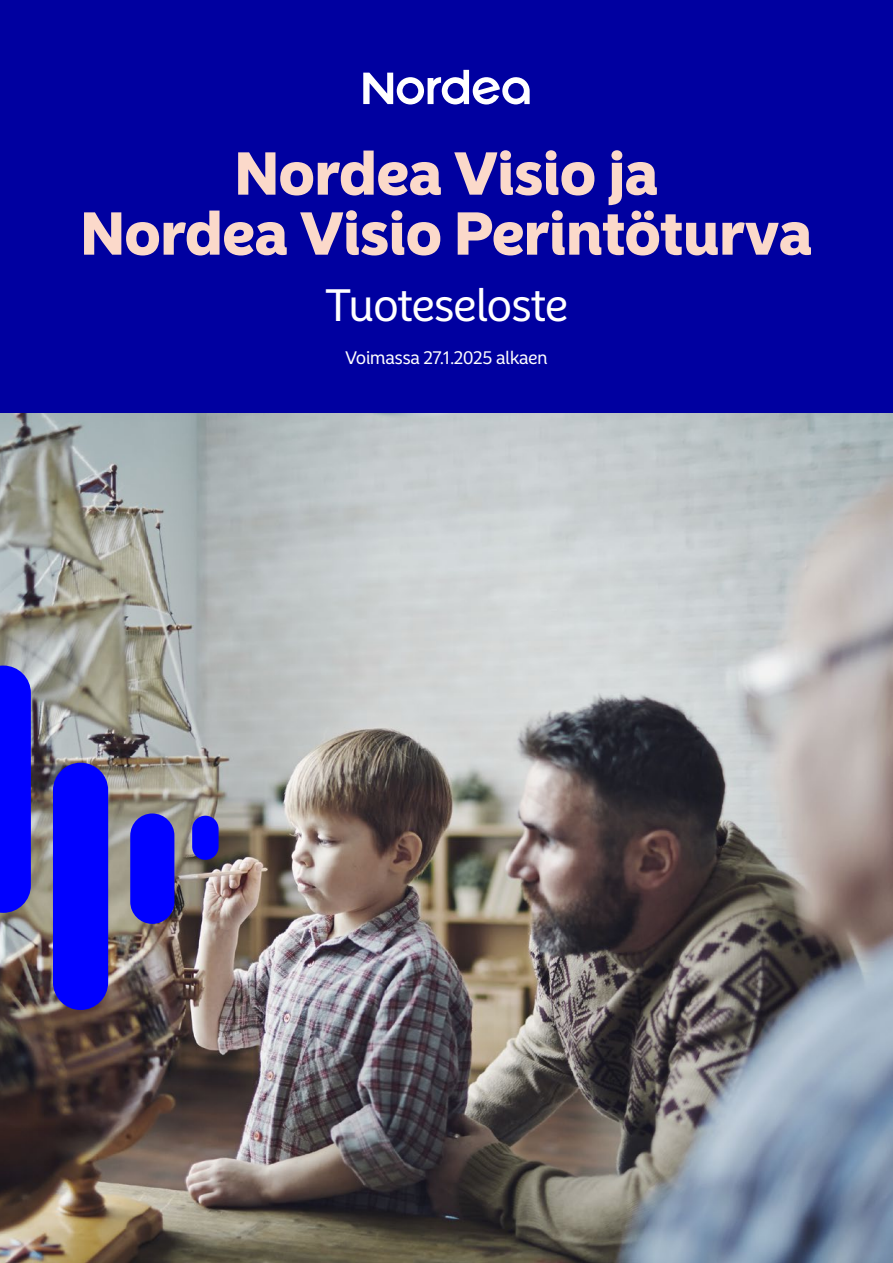
<style>
.page{position:relative;width:893px;height:1263px;background:#fff}
.page>*{position:absolute;margin:0;border:0;box-sizing:border-box;transform-origin:0 0}
.Big_Title__P2___H1{font:900 60px/60px "Nordea Sans Large";color:#fbd9ca;text-align:center}
.Sub_Title_-_first_line__P{font:45px "Nordea Sans Large";letter-spacing:-.01em;color:#fff}
.Nordea_Sans_Large_12pt_NEGA__P{font:18px "Nordea Sans Large";color:#fff}
</style>
<div class="page">
<img style="left:0;top:412px;width:893px;height:851px">
<div style="left:0;top:0;width:893px;height:412px;background:#0000a0"></div>
<div style="left:192px;top:816px;width:27px;height:44px;background:#00f;border-radius:13px"></div>
<div style="left:130px;top:813px;width:44px;height:111px;background:#00f;border-radius:22px"></div>
<svg style="left:0;top:665px;width:31px;height:248px;background:#0808f9"></svg>
<div style="left:53px;top:763px;width:55px;height:247px;background:#00f;border-radius:28px"></div>
<svg style="left:363px;top:70px;width:167px;height:34px"></svg>
<h1 class="Big_Title__P2___H1" style="left:81px;top:144px;width:733px">Nordea Visio ja<br>Nordea Visio Perintöturva</h1>
<p class="Sub_Title_-_first_line__P" style="left:325px;top:278px;width:244px">Tuoteseloste</p>
<p class="Nordea_Sans_Large_12pt_NEGA__P" style="left:345px;top:347px;width:203px">Voimassa 27.1.2025 alkaen</p>
</div>
